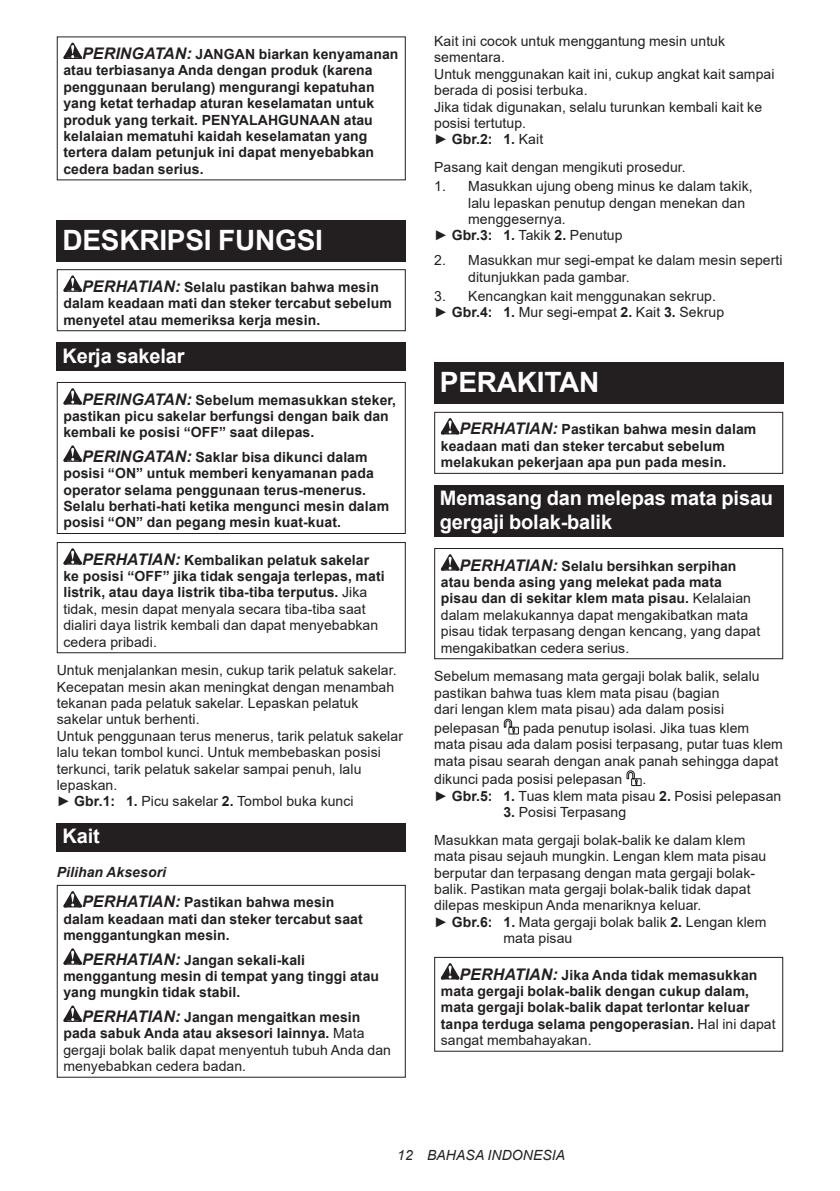
<style>
.page{position:relative;width:840px;height:1191px;background:#fff}
.page>*{position:absolute;margin:0;border:0;box-sizing:border-box;transform-origin:0 0}
.t1{font:700 28px "Arial";letter-spacing:-.01em;color:#fff}
.t2{font:700 20px/23.4px "Arial";letter-spacing:-.01em;color:#fff}
.t3{font:14px/16.4px "Arial";letter-spacing:.005em;color:#231f20}
.t4{font:700 14px/16.4px "Arial";letter-spacing:.005em;color:#231f20}
.t5{font:italic 14px "Arial";letter-spacing:.005em;color:#231f20}
.s1{font-style:italic;font-size:16px}
.s2{font-weight:400}
.s3{font-weight:700}
.s4{font-style:italic}
.s5{font-weight:700;font-style:italic;font-size:16px}
</style>
<div class="page">
<svg style="left:63px;top:43px;width:19px;height:16px"></svg>
<div style="left:57px;top:220px;width:348px;height:41px;background:#231f20"></div>
<svg style="left:63px;top:275px;width:19px;height:17px"></svg>
<div style="left:57px;top:269px;width:348px;height:62px;border:1px solid #231f20"></div>
<div style="left:57px;top:342px;width:348px;height:29px;background:#231f20"></div>
<svg style="left:63px;top:388px;width:19px;height:16px"></svg>
<svg style="left:63px;top:445px;width:19px;height:17px"></svg>
<div style="left:57px;top:382px;width:348px;height:152px;border:1px solid #231f20"></div>
<svg style="left:63px;top:548px;width:19px;height:16px"></svg>
<div style="left:57px;top:542px;width:348px;height:111px;border:1px solid #231f20"></div>
<div style="left:57px;top:823px;width:348px;height:29px;background:#231f20"></div>
<svg style="left:63px;top:891px;width:19px;height:16px"></svg>
<svg style="left:63px;top:948px;width:19px;height:16px"></svg>
<svg style="left:63px;top:1005px;width:19px;height:17px"></svg>
<div style="left:57px;top:885px;width:348px;height:192px;border:1px solid #231f20"></div>
<div style="left:434px;top:363px;width:348px;height:41px;background:#231f20"></div>
<svg style="left:440px;top:418px;width:19px;height:16px"></svg>
<div style="left:434px;top:412px;width:348px;height:62px;border:1px solid #231f20"></div>
<div style="left:434px;top:485px;width:348px;height:52px;background:#231f20"></div>
<svg style="left:440px;top:554px;width:19px;height:16px"></svg>
<div style="left:434px;top:548px;width:348px;height:111px;border:1px solid #231f20"></div>
<svg style="left:503px;top:718px;width:16px;height:17px"></svg>
<svg style="left:626px;top:770px;width:15px;height:16px"></svg>
<svg style="left:440px;top:963px;width:19px;height:16px"></svg>
<div style="left:434px;top:957px;width:348px;height:94px;border:1px solid #231f20"></div>
<p class="t4" style="left:63px;top:46px;width:336px;text-indent:19px"><span class="s1">PERINGATAN:</span> JANGAN biarkan kenyamanan atau terbiasanya Anda dengan produk (karena penggunaan berulang) mengurangi kepatuhan yang ketat terhadap aturan keselamatan untuk produk yang terkait. PENYALAHGUNAAN atau kelalaian mematuhi kaidah keselamatan yang tertera dalam petunjuk ini dapat menyebabkan cedera badan serius.</p>
<h1 class="t1" style="left:62px;top:220px;width:262px">DESKRIPSI FUNGSI</h1>
<p class="t4" style="left:63px;top:279px;width:330px;text-indent:19px"><span class="s1">PERHATIAN:</span> Selalu pastikan bahwa mesin dalam keadaan mati dan steker tercabut sebelum menyetel atau memeriksa kerja mesin.</p>
<h2 class="t2" style="left:62px;top:344px;width:124px">Kerja sakelar</h2>
<p class="t4" style="left:63px;top:391px;width:334px;text-indent:19px"><span class="s1">PERINGATAN:</span> Sebelum memasukkan steker, pastikan picu sakelar berfungsi dengan baik dan kembali ke posisi “OFF” saat dilepas.</p>
<p class="t4" style="left:63px;top:449px;width:327px;text-indent:19px"><span class="s1">PERINGATAN:</span> Saklar bisa dikunci dalam posisi “ON” untuk memberi kenyamanan pada operator selama penggunaan terus-menerus.<br>Selalu berhati-hati ketika mengunci mesin dalam posisi “ON” dan pegang mesin kuat-kuat.</p>
<p class="t4" style="left:63px;top:551px;width:322px;text-indent:19px"><span class="s1">PERHATIAN:</span> Kembalikan pelatuk sakelar ke posisi “OFF” jika tidak sengaja terlepas, mati listrik, atau daya listrik tiba-tiba terputus. <span class="s2">Jika tidak, mesin dapat menyala secara tiba-tiba saat dialiri daya listrik kembali dan dapat menyebabkan cedera pribadi.</span></p>
<p class="t3" style="left:57px;top:662px;width:347px">Untuk menjalankan mesin, cukup tarik pelatuk sakelar.<br>Kecepatan mesin akan meningkat dengan menambah tekanan pada pelatuk sakelar. Lepaskan pelatuk sakelar untuk berhenti.<br>Untuk penggunaan terus menerus, tarik pelatuk sakelar lalu tekan tombol kunci. Untuk membebaskan posisi terkunci, tarik pelatuk sakelar sampai penuh, lalu lepaskan.<br>► <span class="s3">Gbr.1: 1.</span> Picu sakelar <span class="s3">2.</span> Tombol buka kunci</p>
<h2 class="t2" style="left:62px;top:825px;width:39px">Kait</h2>
<p class="t4" style="left:82px;top:856px;width:254px;line-height:30.6px;text-indent:-25px"><span class="s4">Pilihan Aksesori<br></span><span class="s1">PERHATIAN:</span> Pastikan bahwa mesin</p>
<p class="t4" style="left:63px;top:911px;width:301px">dalam keadaan mati dan steker tercabut saat menggantungkan mesin.</p>
<p class="t4" style="left:63px;top:951px;width:317px;text-indent:19px"><span class="s1">PERHATIAN:</span> Jangan sekali-kali menggantung mesin di tempat yang tinggi atau yang mungkin tidak stabil.</p>
<p class="t3" style="left:63px;top:1008px;width:329px;text-indent:19px"><span class="s5">PERHATIAN:</span> <span class="s3">Jangan mengaitkan mesin pada sabuk Anda atau aksesori lainnya.</span> Mata gergaji bolak balik dapat menyentuh tubuh Anda dan menyebabkan cedera badan.</p>
<p class="t3" style="left:434px;top:33px;width:341px">Kait ini cocok untuk menggantung mesin untuk sementara.<br>Untuk menggunakan kait ini, cukup angkat kait sampai berada di posisi terbuka.<br>Jika tidak digunakan, selalu turunkan kembali kait ke posisi tertutup.<br>► <span class="s3">Gbr.2: 1.</span> Kait</p>
<p class="t3" style="left:434px;top:159px;width:253px">Pasang kait dengan mengikuti prosedur.</p>
<p class="t3" style="left:434px;top:178px;width:320px">1. Masukkan ujung obeng minus ke dalam takik,</p>
<p class="t3" style="left:468px;top:194px;width:278px">lalu lepaskan penutup dengan menekan dan</p>
<p class="t3" style="left:468px;top:211px;width:99px">menggesernya.</p>
<p class="t3" style="left:434px;top:227px;width:190px">► <span class="s3">Gbr.3: 1.</span> Takik <span class="s3">2.</span> Penutup</p>
<p class="t3" style="left:468px;top:252px;width:316px;text-indent:-34px">2. Masukkan mur segi-empat ke dalam mesin seperti ditunjukkan pada gambar.</p>
<p class="t3" style="left:434px;top:288px;width:291px">3. Kencangkan kait menggunakan sekrup. ► <span class="s3">Gbr.4: 1.</span> Mur segi-empat <span class="s3">2.</span> Kait <span class="s3">3.</span> Sekrup</p>
<h1 class="t1" style="left:439px;top:363px;width:161px">PERAKITAN</h1>
<p class="t4" style="left:440px;top:421px;width:317px;text-indent:19px"><span class="s1">PERHATIAN:</span> Pastikan bahwa mesin dalam keadaan mati dan steker tercabut sebelum melakukan pekerjaan apa pun pada mesin.</p>
<h2 class="t2" style="left:439px;top:487px;width:334px">Memasang dan melepas mata pisau gergaji bolak-balik</h2>
<p class="t3" style="left:440px;top:557px;width:321px;text-indent:19px"><span class="s5">PERHATIAN:</span> <span class="s3">Selalu bersihkan serpihan atau benda asing yang melekat pada mata pisau dan di sekitar klem mata pisau.</span> Kelalaian dalam melakukannya dapat mengakibatkan mata pisau tidak terpasang dengan kencang, yang dapat mengakibatkan cedera serius.</p>
<p class="t3" style="left:434px;top:668px;width:327px">Sebelum memasang mata gergaji bolak balik, selalu pastikan bahwa tuas klem mata pisau (bagian<br>dari lengan klem mata pisau) ada dalam posisi</p>
<p class="t3" style="left:434px;top:719px;width:67px">pelepasan</p>
<p class="t3" style="left:434px;top:719px;width:350px;text-indent:89px">pada penutup isolasi. Jika tuas klem mata pisau ada dalam posisi terpasang, putar tuas klem mata pisau searah dengan anak panah sehingga dapat</p>
<p class="t3" style="left:434px;top:771px;width:189px">dikunci pada posisi pelepasan</p>
<p class="t3" style="left:434px;top:771px;width:348px;text-indent:208px">.<br>► <span class="s3">Gbr.5: 1.</span> Tuas klem mata pisau <span class="s3">2.</span> Posisi pelepasan</p>
<p class="t3" style="left:434px;top:798px;width:312px;line-height:27.8px;text-indent:69px"><span class="s3">3.</span> Posisi Terpasang<br>Masukkan mata gergaji bolak-balik ke dalam klem</p>
<p class="t3" style="left:434px;top:848px;width:333px">mata pisau sejauh mungkin. Lengan klem mata pisau</p>
<p class="t3" style="left:434px;top:864px;width:322px">berputar dan terpasang dengan mata gergaji bolak-</p>
<p class="t3" style="left:434px;top:880px;width:318px">balik. Pastikan mata gergaji bolak-balik tidak dapat</p>
<p class="t3" style="left:434px;top:897px;width:268px">dilepas meskipun Anda menariknya keluar.</p>
<p class="t3" style="left:434px;top:913px;width:333px">► <span class="s3">Gbr.6: 1.</span> Mata gergaji bolak balik <span class="s3">2.</span> Lengan klem</p>
<p class="t3" style="left:503px;top:930px;width:70px">mata pisau</p>
<p class="t4" style="left:440px;top:966px;width:336px;text-indent:19px"><span class="s1">PERHATIAN:</span> Jika Anda tidak memasukkan mata gergaji bolak-balik dengan cukup dalam, mata gergaji bolak-balik dapat terlontar keluar tanpa terduga selama pengoperasian. <span class="s2">Hal ini dapat sangat membahayakan.</span></p>
<p class="t5" style="left:397px;top:1146px;width:169px">12 BAHASA INDONESIA</p>
</div>
